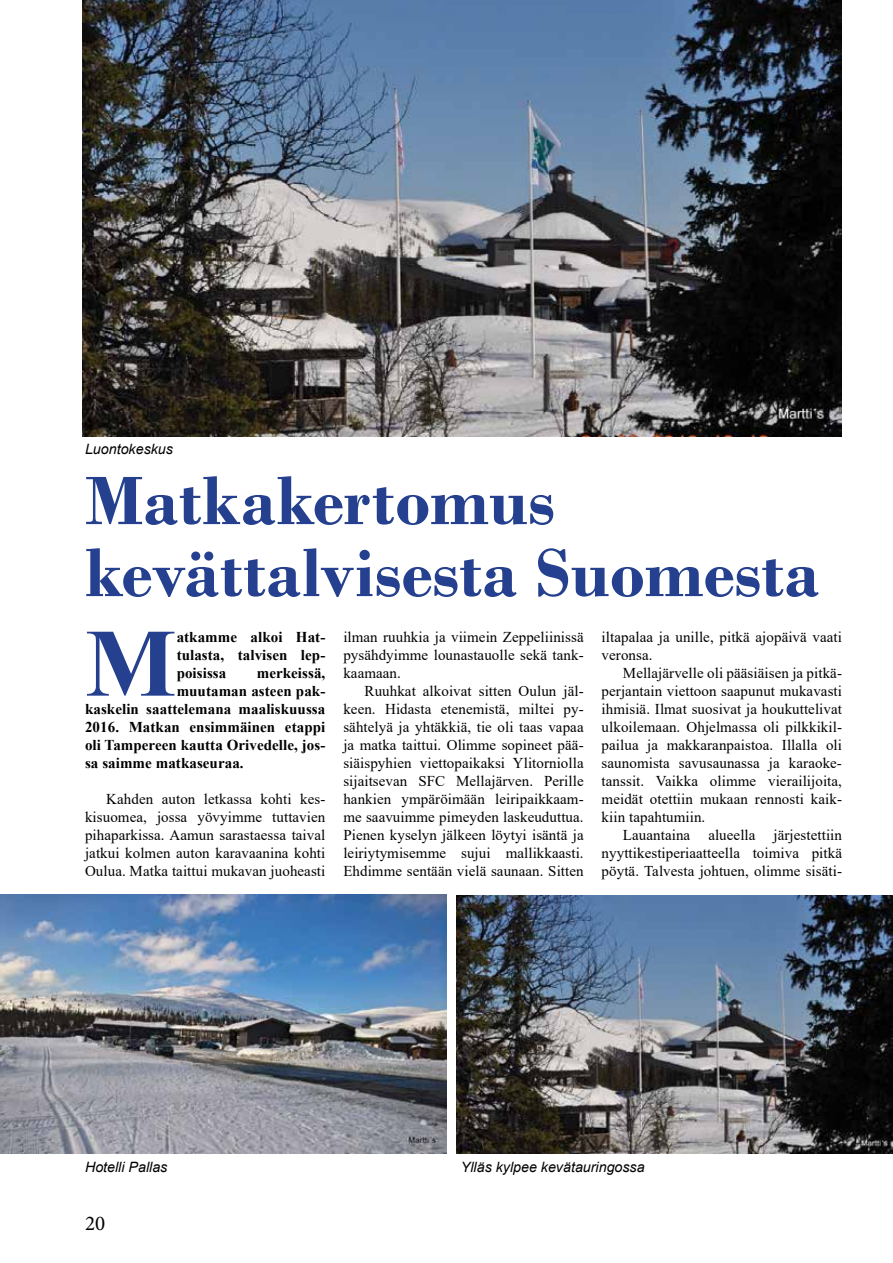
<style>
.page{position:relative;width:893px;height:1263px;background:#fff}
.page>*{position:absolute;margin:0;border:0;box-sizing:border-box;transform-origin:0 0}
.t1{font:700 96.6px "Times New Roman";color:#25408f}
.t2{font:700 72px/72px "Bodoni";color:#25408f}
.t3{font:21px "Minion Pro";color:#000}
.t4{font:15px/18px "Times New Roman";letter-spacing:.005em;color:#000;text-align:justify}
.t5{font:700 15px/18px "Times New Roman";letter-spacing:.005em;color:#000;text-align:justify}
.t6{font:italic 14.25px "Arial";color:#000}
</style>
<div class="page">
<img style="left:83px;top:0;width:759px;height:437px">
<img style="left:0;top:895px;width:446px;height:258px">
<img style="left:456px;top:895px;width:437px;height:258px">
<p class="t6" style="left:85px;top:440px;width:89px">Luontokeskus</p>
<h2 class="t2" style="left:85px;top:464px;width:736px">Matkakertomus kevättalvisesta Suomesta</h2>
<h1 class="t1" style="left:85px;top:594px;width:93px">M</h1>
<p class="t5" style="left:177px;top:627px;width:150px">atkamme alkoi Hat&shy;tulasta, talvisen lep&shy;poisissa</p>
<p class="t5" style="left:257px;top:663px;width:70px">merkeissä,</p>
<p class="t5" style="left:177px;top:681px;width:150px">muutaman asteen pak-</p>
<p class="t5" style="left:85px;top:699px;width:242px">kaskelin saattelemana maaliskuussa</p>
<p class="t5" style="left:85px;top:717px;width:242px">2016. Matkan ensimmäinen etappi</p>
<p class="t5" style="left:85px;top:735px;width:242px">oli Tampereen kautta Orivedelle, jos-</p>
<p class="t5" style="left:85px;top:753px;width:160px">sa saimme matkaseuraa.</p>
<p class="t4" style="left:85px;top:789px;width:242px;text-indent:21px">Kahden auton letkassa kohti kes&shy;kisuomea, jossa yövyimme tuttavien pihaparkissa. Aamun sarastaessa taival jatkui kolmen auton karavaanina kohti Oulua. Matka taittui mukavan juoheasti</p>
<p class="t4" style="left:343px;top:627px;width:242px">ilman ruuhkia ja viimein Zeppeliinissä pysähdyimme lounastauolle sekä tank&shy;kaamaan.</p>
<p class="t4" style="left:343px;top:681px;width:242px;text-indent:21px">Ruuhkat alkoivat sitten Oulun jäl&shy;keen. Hidasta etenemistä, miltei py&shy;sähtelyä ja yhtäkkiä, tie oli taas vapaa ja matka taittui. Olimme sopineet pää&shy;siäispyhien viettopaikaksi Ylitorniolla sijaitsevan SFC Mellajärven. Perille hankien ympäröimään leiripaikkaam&shy;me saavuimme pimeyden laskeuduttua.<br>Pienen kyselyn jälkeen löytyi isäntä ja leiriytymisemme sujui mallikkaasti.<br>Ehdimme sentään vielä saunaan. Sitten</p>
<p class="t4" style="left:602px;top:627px;width:242px">iltapalaa ja unille, pitkä ajopäivä vaati veronsa.</p>
<p class="t4" style="left:602px;top:663px;width:242px;text-indent:21px">Mellajärvelle oli pääsiäisen ja pitkä&shy;perjantain viettoon saapunut mukavasti ihmisiä. Ilmat suosivat ja houkuttelivat ulkoilemaan. Ohjelmassa oli pilkkikil&shy;pailua ja makkaranpaistoa. Illalla oli saunomista savusaunassa ja karaoke&shy;tanssit. Vaikka olimme vierailijoita, meidät otettiin mukaan rennosti kaik&shy;kiin tapahtumiin.</p>
<p class="t4" style="left:602px;top:825px;width:242px;text-indent:21px">Lauantaina alueella järjestettiin nyyttikestiperiaatteella toimiva pitkä pöytä. Talvesta johtuen, olimme sisäti-</p>
<p class="t6" style="left:85px;top:1158px;width:84px">Hotelli Pallas</p>
<p class="t6" style="left:461px;top:1158px;width:185px">Ylläs kylpee kevätauringossa</p>
<h3 class="t3" style="left:85px;top:1209px;width:22px">20</h3>
</div>
